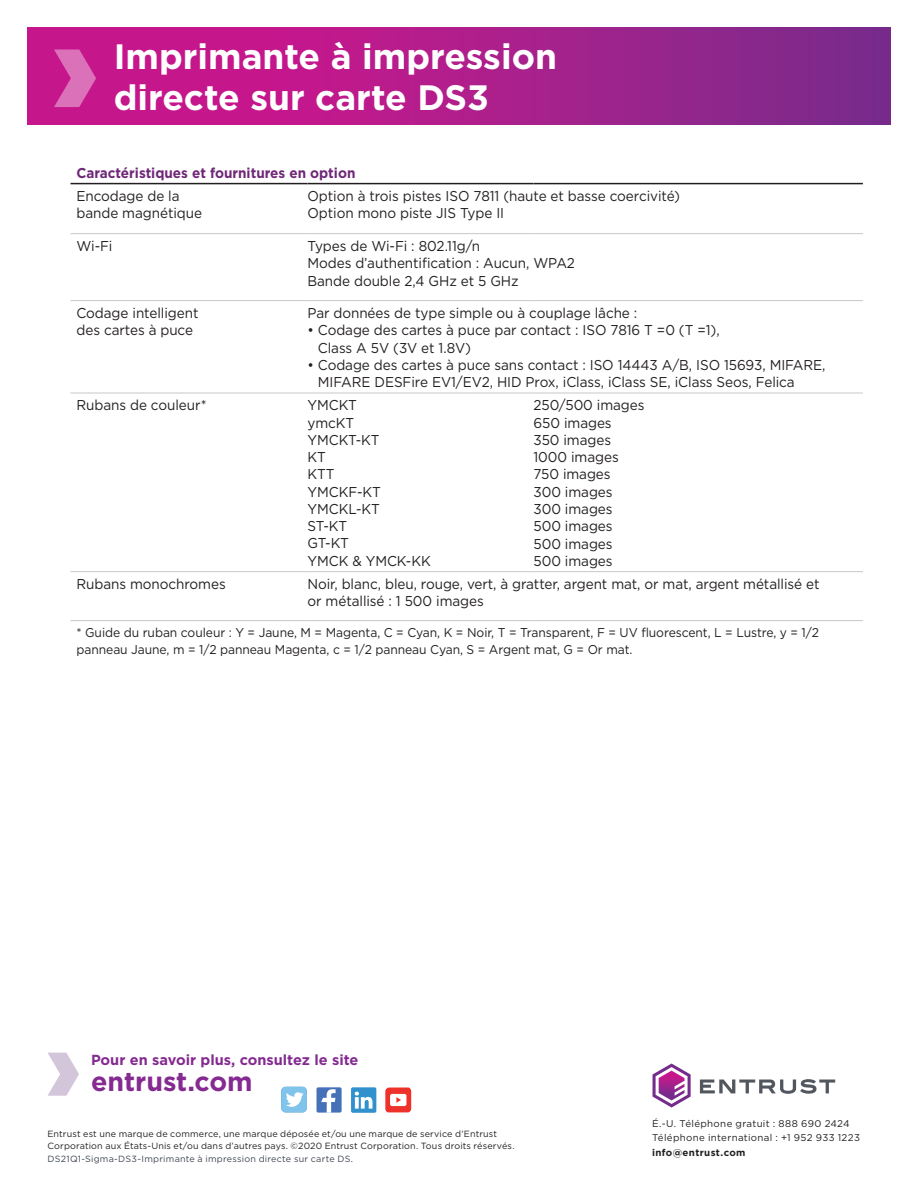
<style>
.page{position:relative;width:918px;height:1188px;background:#fff}
.page>*{position:absolute;margin:0;border:0;box-sizing:border-box;transform-origin:0 0}
.t1{font:700 35.25px/41.2px "Gotham";color:#fff}
.t2{font:700 26.85px "Gotham";color:#852a91}
.t3{font:700 14.55px "Gotham";color:#852a91}
.t4{font:14.25px/17.2px "Gotham";letter-spacing:-.005em;color:#231f20;scale:.95 1}
.t5{font:700 14.25px "Gotham";color:#6f2777;scale:.95 1}
.t6{font:12.75px/17.2px "Gotham";letter-spacing:-.005em;color:#231f20;scale:.95 1}
.t7{font:9.75px/14.2px "Gotham";letter-spacing:.035em;color:#231f20}
.t8{font:700 9.75px "Gotham";letter-spacing:.035em;color:#231f20}
.t9{font:9px/12.8px "Gotham";letter-spacing:.02em;color:#231f20}
.s1{color:#404752}
</style>
<div class="page">
<hr style="left:70px;top:233px;width:238px;height:1px;background:#c7c8ca">
<hr style="left:308px;top:233px;width:226px;height:1px;background:#c7c8ca">
<hr style="left:534px;top:233px;width:329px;height:1px;background:#c7c8ca">
<hr style="left:70px;top:300px;width:238px;height:1px;background:#c7c8ca">
<hr style="left:308px;top:300px;width:226px;height:1px;background:#c7c8ca">
<hr style="left:534px;top:300px;width:329px;height:1px;background:#c7c8ca">
<hr style="left:70px;top:393px;width:238px;height:1px;background:#c7c8ca">
<hr style="left:308px;top:393px;width:226px;height:1px;background:#c7c8ca">
<hr style="left:534px;top:393px;width:329px;height:1px;background:#c7c8ca">
<hr style="left:70px;top:183px;width:238px;height:1px;background:#231f20">
<hr style="left:308px;top:183px;width:226px;height:1px;background:#231f20">
<hr style="left:534px;top:183px;width:329px;height:1px;background:#231f20">
<hr style="left:70px;top:571px;width:238px;height:1px;background:#c7c8ca">
<hr style="left:308px;top:571px;width:226px;height:1px;background:#c7c8ca">
<hr style="left:534px;top:571px;width:329px;height:1px;background:#c7c8ca">
<hr style="left:70px;top:620px;width:238px;height:1px;background:#c7c8ca">
<hr style="left:308px;top:620px;width:226px;height:1px;background:#c7c8ca">
<hr style="left:534px;top:620px;width:329px;height:1px;background:#c7c8ca">
<svg style="left:27px;top:27px;width:864px;height:98px;background:#a91e8b"></svg>
<svg style="left:54px;top:50px;width:42px;height:57px;background:#d24da7"></svg>
<svg style="left:700px;top:1079px;width:135px;height:15px"></svg>
<svg style="left:653px;top:1064px;width:38px;height:44px"></svg>
<div style="left:317px;top:1087px;width:25px;height:26px;background:#4471b8;border-radius:2px"></div>
<svg style="left:321px;top:1089px;width:15px;height:24px"></svg>
<div style="left:351px;top:1087px;width:25px;height:26px;background:#3091cd;border-radius:2px"></div>
<svg style="left:355px;top:1092px;width:18px;height:17px"></svg>
<div style="left:282px;top:1087px;width:25px;height:25px;background:#80c3eb;border-radius:4px"></div>
<svg style="left:286px;top:1092px;width:18px;height:15px"></svg>
<svg style="left:385px;top:1088px;width:26px;height:24px"></svg>
<svg style="left:48px;top:1053px;width:31px;height:43px"></svg>
<h1 class="t1" style="left:114px;top:36px;width:445px">Imprimante à impression directe sur carte DS3</h1>
<p class="t5" style="left:76px;top:163px;width:295px">Caractéristiques et fournitures en option</p>
<p class="t4" style="left:76px;top:187px;width:134px">Encodage de la bande magnétique</p>
<p class="t4" style="left:308px;top:187px;width:394px">Option à trois pistes ISO 7811 (haute et basse coercivité)<br>Option mono piste JIS Type II</p>
<p class="t4" style="left:76px;top:237px;width:39px">Wi-Fi</p>
<p class="t4" style="left:308px;top:237px;width:283px">Types de Wi-Fi : 802.11g/n<br>Modes d’authentification : Aucun, WPA2<br>Bande double 2,4 GHz et 5 GHz</p>
<p class="t4" style="left:76px;top:304px;width:130px">Codage intelligent des cartes à puce</p>
<p class="t4" style="left:308px;top:304px;width:349px">Par données de type simple ou à couplage lâche :</p>
<p class="t4" style="left:318px;top:321px;width:425px;text-indent:-10px">• Codage des cartes à puce par contact : ISO 7816 T =0 (T =1),<br>Class A 5V (3V et 1.8V)</p>
<p class="t4" style="left:318px;top:356px;width:536px;text-indent:-10px">• Codage des cartes à puce sans contact : ISO 14443 A/B, ISO 15693, MIFARE,<br>MIFARE DESFire EV1/EV2, HID Prox, iClass, iClass SE, iClass Seos, Felica</p>
<p class="t4" style="left:76px;top:396px;width:138px">Rubans de couleur*</p>
<p class="t4" style="left:307px;top:396px;width:131px">YMCKT<br>ymcKT<br>YMCKT-KT<br>KT<br>KTT<br>YMCKF-KT<br>YMCKL-KT<br>ST-KT<br>GT-KT<br>YMCK &amp; YMCK-KK</p>
<p class="t4" style="left:534px;top:397px;width:118px">250/500 images<br>650 images<br>350 images<br>1000 images<br>750 images<br>300 images<br>300 images<br>500 images<br>500 images<br>500 images</p>
<p class="t4" style="left:76px;top:575px;width:159px">Rubans monochromes</p>
<p class="t4" style="left:307px;top:575px;width:541px">Noir, blanc, bleu, rouge, vert, à gratter, argent mat, or mat, argent métallisé et or métallisé : 1 500 images</p>
<p class="t6" style="left:76px;top:623px;width:783px">* Guide du ruban couleur : Y = Jaune, M = Magenta, C = Cyan, K = Noir, T = Transparent, F = UV fluorescent, L = Lustre, y = 1/2 panneau Jaune, m = 1/2 panneau Magenta, c = 1/2 panneau Cyan, S = Argent mat, G = Or mat.</p>
<p class="t3" style="left:91px;top:1050px;width:269px">Pour en savoir plus, consultez le site</p>
<h2 class="t2" style="left:91px;top:1064px;width:163px">entrust.com</h2>
<p class="t9" style="left:48px;top:1127px;width:469px">Entrust est une marque de commerce, une marque déposée et/ou une marque de service d’Entrust<br>Corporation aux États-Unis et/ou dans d’autres pays. ©2020 Entrust Corporation. Tous droits réservés.<br><span class="s1">DS21Q1-Sigma-DS3-Imprimante à impression directe sur carte DS</span>.</p>
<p class="t7" style="left:652px;top:1116px;width:210px">É.-U. Téléphone gratuit : 888 690 2424<br>Téléphone international : +1 952 933 1223</p>
<p class="t8" style="left:652px;top:1146px;width:95px">info@entrust.com</p>
</div>
